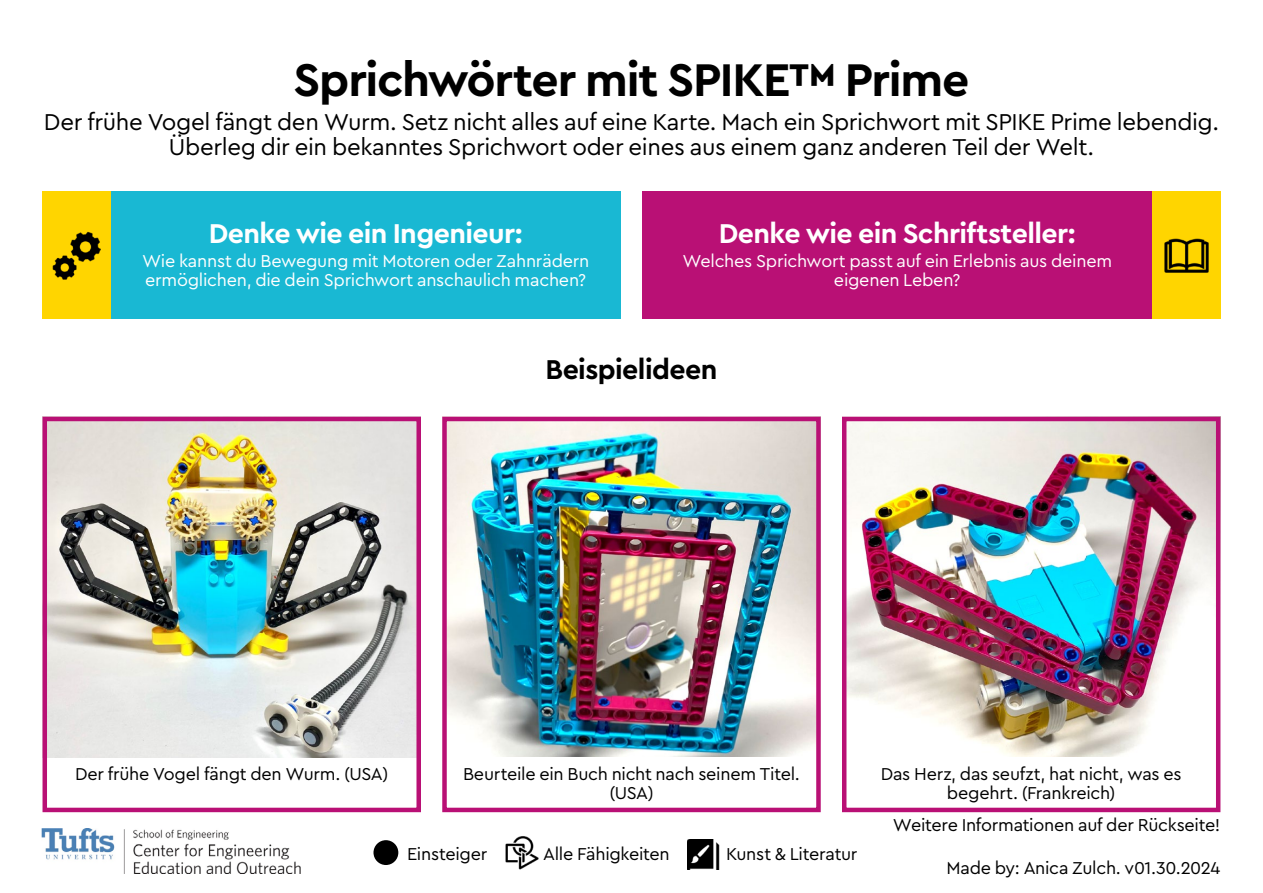
<style>
.page{position:relative;width:1263px;height:893px;background:#fff}
.page>*{position:absolute;margin:0;border:0;box-sizing:border-box;transform-origin:0 0}
.t1{font:700 48px "Cera Pro";letter-spacing:-.025em;color:#000}
.t2{font:700 28.5px "Cera Pro";letter-spacing:-.02em;color:#fff}
.t3{font:700 28.5px "Cera Pro";letter-spacing:-.02em;color:#000}
.t4{font:24px/25.5px "Cera Pro";letter-spacing:-.015em;color:#000;text-align:center}
.t5{font:18px/19.5px "Cera Pro";letter-spacing:-.015em;color:#000;text-align:center}
.t6{font:18px/19.5px "Cera Pro";letter-spacing:-.015em;color:#fff}
</style>
<div class="page">
<div style="left:111px;top:191px;width:510px;height:128px;background:#19b8d3"></div>
<img style="left:48px;top:422px;width:368px;height:335px">
<div style="left:43px;top:417px;width:378px;height:395px;border:4px solid #b91075"></div>
<img style="left:447px;top:422px;width:369px;height:335px">
<div style="left:442px;top:417px;width:379px;height:395px;border:4px solid #b91075"></div>
<img style="left:847px;top:422px;width:368px;height:335px">
<div style="left:842px;top:417px;width:378px;height:395px;border:4px solid #b91075"></div>
<div style="left:642px;top:191px;width:510px;height:128px;background:#b91075"></div>
<div style="left:43px;top:191px;width:68px;height:128px;background:#ffd500"></div>
<img style="left:53px;top:231px;width:47px;height:48px">
<div style="left:1152px;top:191px;width:68px;height:128px;background:#ffd500"></div>
<img style="left:1164px;top:238px;width:45px;height:35px">
<img style="left:41px;top:829px;width:260px;height:45px">
<div style="left:373px;top:840px;width:25px;height:25px;background:#000;border-radius:50%"></div>
<img style="left:505px;top:836px;width:34px;height:34px">
<img style="left:688px;top:840px;width:32px;height:30px">
<h1 class="t1" style="left:294px;top:48px;width:677px">Sprichwörter mit SPIKE™ Prime</h1>
<h3 class="t4" style="left:44px;top:108px;width:1177px">Der frühe Vogel fängt den Wurm. Setz nicht alles auf eine Karte. Mach ein Sprichwort mit SPIKE Prime lebendig.<br>Überleg dir ein bekanntes Sprichwort oder eines aus einem ganz anderen Teil der Welt.</h3>
<h2 class="t2" style="left:209px;top:214px;width:315px">Denke wie ein Ingenieur:</h2>
<p class="t6" style="left:142px;top:250px;width:449px">Wie kannst du Bewegung mit Motoren oder Zahnrädern ermöglichen, die dein Sprichwort anschaulich machen?</p>
<h2 class="t2" style="left:719px;top:214px;width:359px">Denke wie ein Schriftsteller:</h2>
<p class="t6" style="left:682px;top:250px;width:431px;text-align:center">Welches Sprichwort passt auf ein Erlebnis aus deinem eigenen Leben?</p>
<h2 class="t3" style="left:545px;top:351px;width:174px">Beispielideen</h2>
<p class="t5" style="left:75px;top:763px;width:315px">Der frühe Vogel fängt den Wurm. (USA)</p>
<p class="t5" style="left:463px;top:763px;width:338px">Beurteile ein Buch nicht nach seinem Titel. (USA)</p>
<p class="t5" style="left:881px;top:763px;width:302px">Das Herz, das seufzt, hat nicht, was es begehrt. (Frankreich)</p>
<p class="t5" style="left:407px;top:843px;width:82px">Einsteiger</p>
<p class="t5" style="left:543px;top:843px;width:128px">Alle Fähigkeiten</p>
<p class="t5" style="left:726px;top:843px;width:133px">Kunst &amp; Literatur</p>
<p class="t5" style="left:893px;top:814px;width:329px">Weitere Informationen auf der Rückseite!</p>
<p class="t5" style="left:946px;top:857px;width:276px">Made by: Anica Zulch. v01.30.2024</p>
</div>
